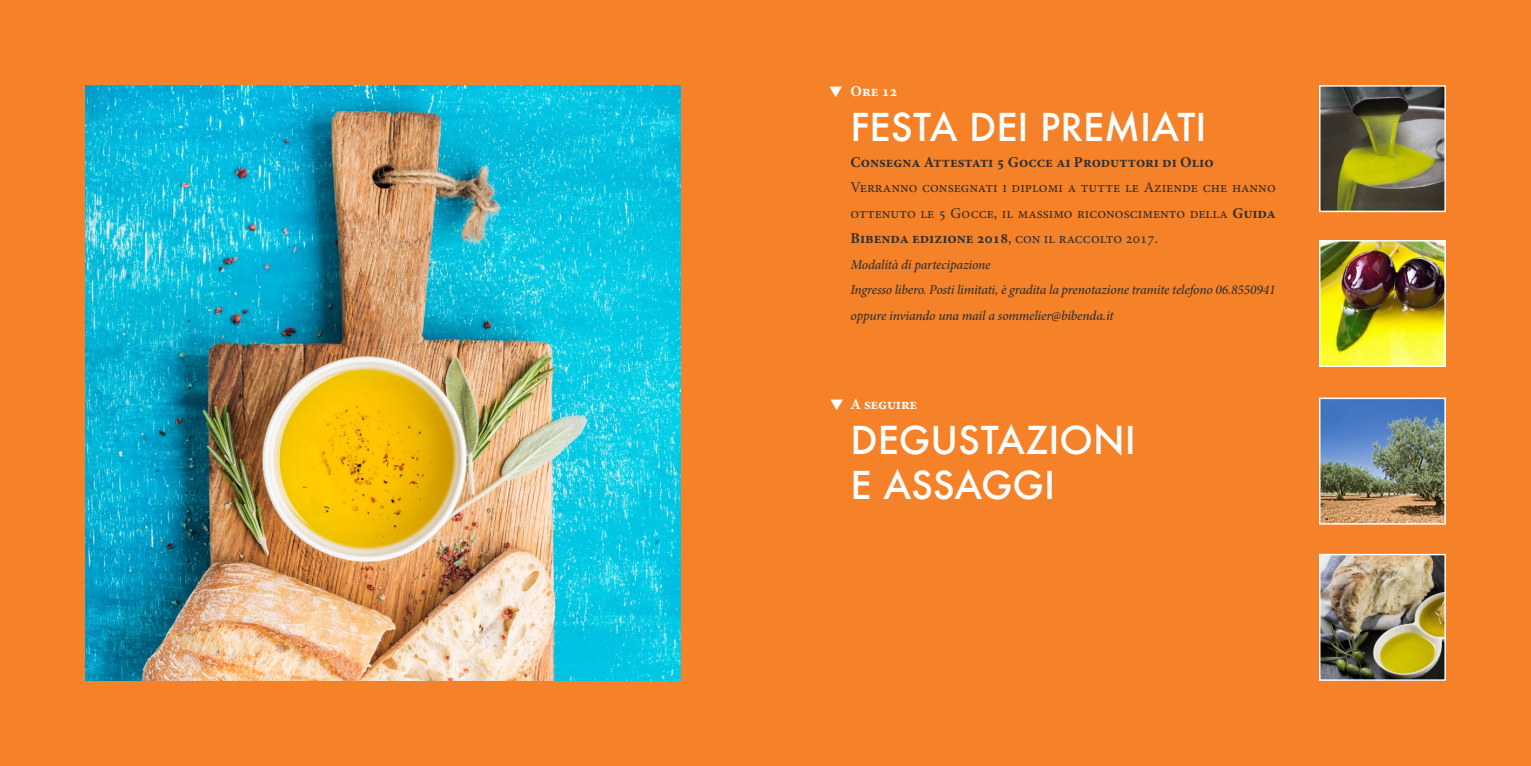
<style>
.page{position:relative;width:1531px;height:766px;background:#fff}
.page>*{position:absolute;margin:0;border:0;box-sizing:border-box;transform-origin:0 0}
.TITOLINI{font:500 37.5px "Futura";color:#fff}
.TESTO{font:500 37.5px "Futura";color:#fff}
.TESTO-2{font:15px/25.5px "Minion Pro";color:#312f30;text-align:justify}
.TESTO-3{font:700 15px "Minion Pro";color:#312f30}
.TESTO-4{font:700 15px "Minion Pro";letter-spacing:-.01em;color:#fff}
.TESTO-5{font:italic 500 13.5px/25.5px "Minion Pro";letter-spacing:-.02em;color:#312f30}
.s1{font-weight:700}
</style>
<div class="page">
<div style="left:0;top:0;width:1531px;height:765px;background:#f58229"></div>
<img style="left:1322px;top:556px;width:121px;height:121px">
<div style="left:1319px;top:553px;width:127px;height:127px;border:2px solid #fff"></div>
<img style="left:1322px;top:243px;width:121px;height:121px">
<div style="left:1319px;top:240px;width:127px;height:127px;border:2px solid #fff"></div>
<img style="left:1322px;top:400px;width:121px;height:121px">
<div style="left:1319px;top:397px;width:127px;height:127px;border:2px solid #fff"></div>
<img style="left:85px;top:85px;width:595px;height:595px">
<img style="left:1322px;top:88px;width:121px;height:121px">
<div style="left:1319px;top:85px;width:127px;height:127px;border:2px solid #fff"></div>
<p class="TESTO-4" style="left:850px;top:81px;width:48px">Ore 12</p>
<p class="TESTO" style="left:850px;top:101px;width:358px">FESTA DEI PREMIATI</p>
<p class="TESTO-3" style="left:850px;top:151px;width:364px">Consegna Attestati 5 Gocce ai Produttori di Olio</p>
<p class="TESTO-2" style="left:850px;top:174px;width:427px">Verranno consegnati i diplomi a tutte le Aziende che hanno ottenuto le 5 Gocce, il massimo riconoscimento della <span class="s1">Guida Bibenda edizione 2018</span>, con il raccolto 2017.</p>
<p class="TESTO-5" style="left:850px;top:251px;width:142px">Modalità di partecipazione</p>
<p class="TESTO-5" style="left:850px;top:277px;width:427px">Ingresso libero. Posti limitati, è gradita la prenotazione tramite telefono 06.8550941 oppure inviando una mail a sommelier@bibenda.it</p>
<p class="TESTO-4" style="left:850px;top:393px;width:68px">A seguire</p>
<p class="TITOLINI" style="left:850px;top:414px;width:287px">DEGUSTAZIONI</p>
<p class="TITOLINI" style="left:850px;top:459px;width:206px">E ASSAGGI</p>
</div>
